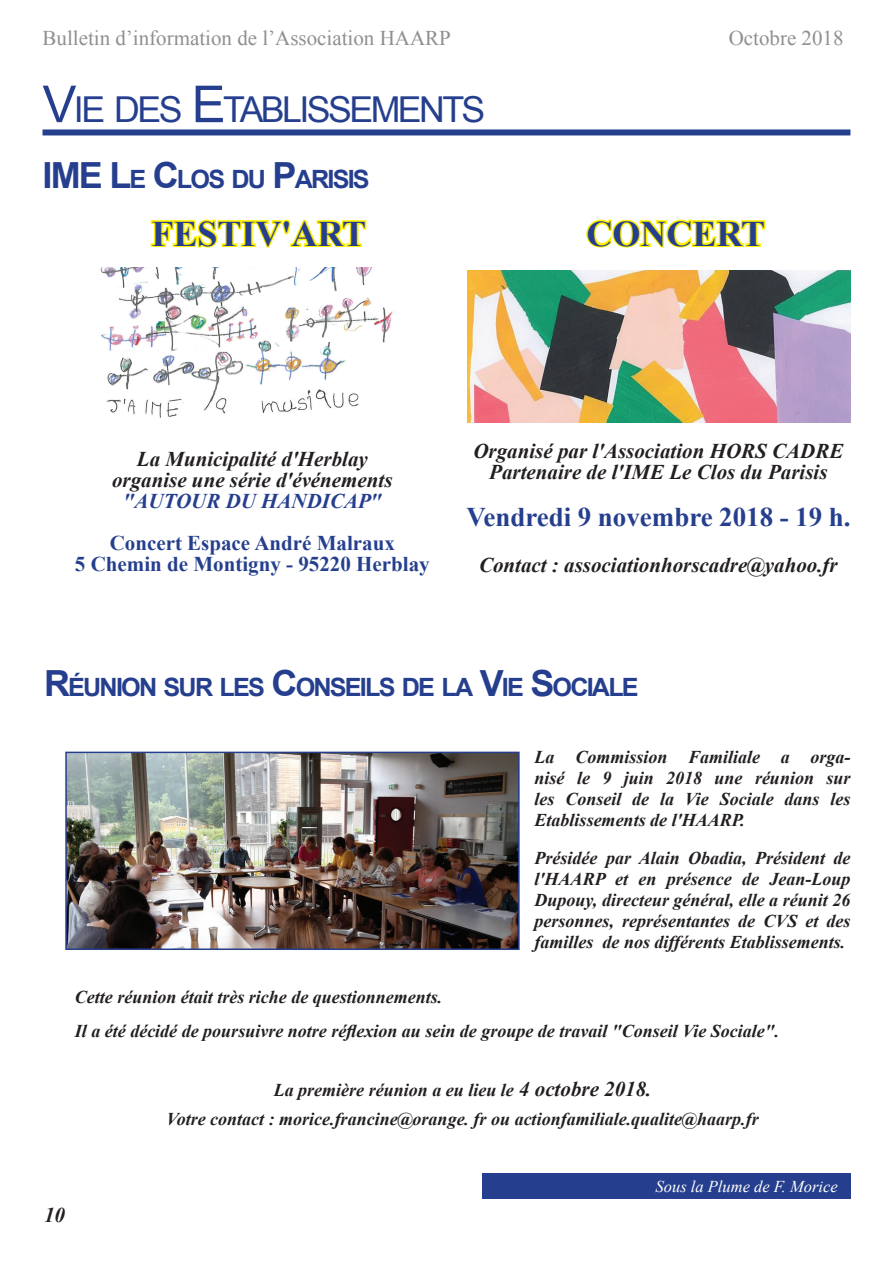
<style>
.page{position:relative;width:893px;height:1263px;background:#fff}
.page>*{position:absolute;margin:0;border:0;box-sizing:border-box;transform-origin:0 0}
.t1{font:700 36px "Times New Roman";color:#253f8e}
.t2{font:700 36px "Arial";color:#253f8e}
.t3{font:35.7px "Arial";letter-spacing:-.07em;color:#253f8e}
.t4{font:700 27px "Times New Roman";color:#253f8e}
.t5{font:700 25.2px "Arial";letter-spacing:-.07em;color:#253f8e}
.t6{font:italic 700 21px/21px "Times New Roman";color:#231f20;text-align:center}
.t7{font:700 21px/21px "Times New Roman";color:#253f8e;text-align:center}
.t8{font:21px "Times New Roman";color:#8e8f90}
.t9{font:italic 700 21px "Times New Roman";color:#253f8e}
.t10{font:italic 700 18px/21px "Times New Roman";color:#231f20;text-align:justify}
.t11{font:italic 16.5px "Times New Roman";color:#fff}
.s1{font-size:51px}
.s2{font-size:36px}
.s3{font-size:21px}
</style>
<div class="page">
<div style="left:43px;top:129px;width:807px;height:6px;background:#253f8e"></div>
<div style="left:482px;top:1174px;width:368px;height:25px;background:#253f8e"></div>
<svg style="left:150px;top:219px;width:217px;height:29px"></svg>
<img style="left:100px;top:268px;width:293px;height:150px">
<img style="left:468px;top:271px;width:382px;height:151px">
<svg style="left:586px;top:219px;width:180px;height:29px"></svg>
<img style="left:68px;top:755px;width:449px;height:192px">
<div style="left:65px;top:752px;width:455px;height:198px;border:2px solid #253f8e"></div>
<p class="t8" style="left:43px;top:24px;width:410px">Bulletin d’information de l’Association HAARP</p>
<p class="t8" style="left:729px;top:24px;width:116px">Octobre 2018</p>
<h2 class="t3" style="left:43px;top:86px;width:444px"><span class="s1">V</span>IE DES <span class="s1">E</span>TABLISSEMENTS</h2>
<h1 class="t2" style="left:43px;top:151px;width:20px">IME</h1>
<h3 class="t5" style="left:109px;top:162px;width:262px"><span class="s2">L</span>E <span class="s2">C</span>LOS DU <span class="s2">P</span>ARISIS</h3>
<h1 class="t1" style="left:151px;top:209px;width:216px">FESTIV'ART</h1>
<h1 class="t1" style="left:586px;top:209px;width:180px">CONCERT</h1>
<p class="t6" style="left:112px;top:448px;width:282px">La Municipalité d'Herblay organise une série d'événements</p>
<p class="t9" style="left:123px;top:487px;width:261px">"AUTOUR DU HANDICAP"</p>
<p class="t7" style="left:75px;top:532px;width:356px">Concert Espace André Malraux<br>5 Chemin de Montigny - 95220 Herblay</p>
<p class="t6" style="left:473px;top:440px;width:371px">Organisé par l'Association HORS CADRE<br>Partenaire de l'IME Le Clos du Parisis</p>
<h3 class="t4" style="left:466px;top:498px;width:386px">Vendredi 9 novembre 2018 - 19 h.</h3>
<p class="t6" style="left:479px;top:554px;width:360px">Contact : associationhorscadre@yahoo.fr</p>
<h3 class="t5" style="left:44px;top:670px;width:596px"><span class="s2">R</span>ÉUNION SUR LES <span class="s2">C</span>ONSEILS DE LA <span class="s2">V</span>IE <span class="s2">S</span>OCIALE</h3>
<p class="t10" style="left:535px;top:746px;width:317px">La Commission Familiale a orga&shy;nisé le 9 juin 2018 une réunion sur les Conseil de la Vie Sociale dans les Etablissements de l'HAARP.</p>
<p class="t10" style="left:535px;top:847px;width:317px">Présidée par Alain Obadia, Président de l'HAARP et en présence de Jean-Loup Dupouy, directeur général, elle a réunit 26 personnes, représentantes de CVS et des familles de nos différents Etablissements.</p>
<p class="t10" style="left:75px;top:980px;width:706px;line-height:33.8px">Cette réunion était très riche de questionnements.<br>Il a été décidé de poursuivre notre réflexion au sein de groupe de travail "Conseil Vie Sociale".</p>
<p class="t10" style="left:167px;top:1074px;width:593px;line-height:29.4px;text-align:center">La première réunion a eu lieu le <span class="s3">4 octobre 2018.<br></span>Votre contact : morice.francine@orange. fr ou actionfamiliale.qualite@haarp.fr</p>
<p class="t6" style="left:44px;top:1204px;width:22px">10</p>
<p class="t11" style="left:656px;top:1175px;width:184px">Sous la Plume de F. Morice</p>
</div>
